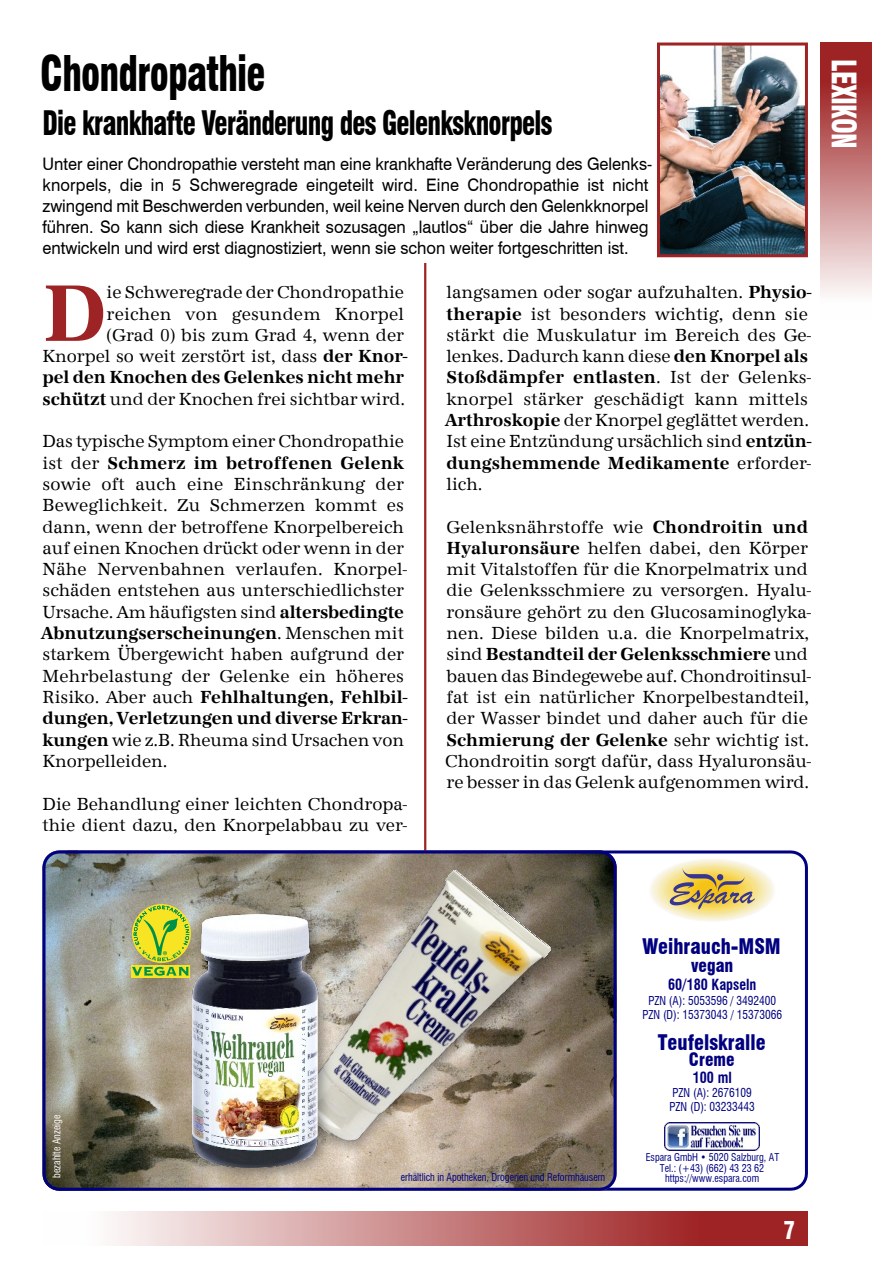
<style>
.page{position:relative;width:893px;height:1263px;background:#fff}
.page>*{position:absolute;margin:0;border:0;box-sizing:border-box;transform-origin:0 0}
.t1{font:700 82.95px "Antiqua Std";color:#9e2324;scale:.95 1}
.t2{font:900 condensed 48px "Swiss 721 BT";letter-spacing:-.02em;color:#000;scale:.8 1}
.t3{font:900 condensed 33px "Swiss 721 BT";letter-spacing:-.03em;color:#000;scale:.8 1}
.t4{font:900 condensed 33px "Swiss 721 BT";letter-spacing:-.03em;color:#fff;scale:.8 1}
.t5{font:900 condensed 24px "Swiss 721 BT";color:#fff;scale:.91 1}
.t6{font:900 condensed 21px "Swiss 721 BT";color:#000080;scale:.95 1}
.t7{font:18px/21.3px "Antiqua Std";color:#000;scale:.95 1}
.t8{font:900 condensed 18px "Swiss 721 BT";color:#000080;scale:.95 1}
.t9{font:17.25px/21px "Swiss 721 BT";color:#000;scale:.95 1}
.t10{font:700 condensed 15px "Swiss 721 BT";color:#000080;scale:.95 1}
.t11{font:condensed 12px/14.2px "Swiss 721 BT";color:#000080;text-align:center;scale:.95 1}
.t12{font:condensed 10.5px/10.5px "Swiss 721 BT";color:#000080;text-align:center;scale:.95 1}
.t13{font:condensed 10.5px "Swiss 721 BT";color:#fff;scale:.95 1}
.s1{font-weight:700}
</style>
<div class="page">
<svg style="left:114px;top:1212px;width:694px;height:34px;background:#c57b7c"></svg>
<svg style="left:821px;top:43px;width:51px;height:251px;background:#c57b7c"></svg>
<svg style="left:424px;top:263px;width:3px;height:587px;background:#b5595a"></svg>
<img style="left:661px;top:47px;width:143px;height:206px">
<div style="left:657px;top:43px;width:151px;height:214px;border:3px solid #9e2324"></div>
<svg style="left:617px;top:850px;width:191px;height:341px"></svg>
<svg style="left:43px;top:850px;width:574px;height:341px;background:#787574"></svg>
<svg style="left:648px;top:858px;width:128px;height:64px"></svg>
<div style="left:131px;top:965px;width:59px;height:12px;background:#f7e423"></div>
<svg style="left:132px;top:906px;width:49px;height:70px;background:#b7c739"></svg>
<img style="left:252px;top:852px;width:323px;height:339px">
<img style="left:275px;top:870px;width:275px;height:298px">
<img style="left:181px;top:904px;width:157px;height:283px">
<img style="left:192px;top:915px;width:126px;height:252px">
<h2 class="t2" style="left:40px;top:54px;width:283px">Chondropathie</h2>
<h3 class="t3" style="left:43px;top:110px;width:639px">Die krankhafte Veränderung des Gelenksknorpels</h3>
<p class="t9" style="left:43px;top:155px;width:643px">Unter einer Chondropathie versteht man eine krankhafte Veränderung des Gelenks&shy;knorpels, die in 5 Schweregrade eingeteilt wird. Eine Chondropathie ist nicht zwingend mit Beschwerden verbunden, weil keine Nerven durch den Gelenkknorpel führen. So kann sich diese Krankheit sozusagen „lautlos“ über die Jahre hinweg entwickeln und wird erst diagnostiziert, wenn sie schon weiter fortgeschritten ist.</p>
<h1 class="t1" style="left:43px;top:264px;width:69px">D</h1>
<p class="t7" style="left:43px;top:282px;width:386px;text-align:right">ie Schweregrade der Chondropathie reichen von gesundem Knorpel<br>(Grad 0) bis zum Grad 4, wenn der Knorpel so weit zerstört ist, dass <span class="s1">der Knor&shy;pel den Knochen des Gelenkes nicht mehr schützt</span> und der Knochen frei sichtbar wird.</p>
<p class="t7" style="left:41px;top:431px;width:387px">Das typische Symptom einer Chondropathie ist der <span class="s1">Schmerz im betroffenen Gelenk </span>sowie oft auch eine Einschränkung der Beweglichkeit. Zu Schmerzen kommt es dann, wenn der betroffene Knorpelbereich auf einen Knochen drückt oder wenn in der Nähe Nervenbahnen verlaufen. Knorpel&shy;schäden entstehen aus unterschiedlichster Ursache. Am häufigsten sind <span class="s1">altersbedingte Abnutzungserscheinungen</span>. Menschen mit starkem Übergewicht haben aufgrund der Mehrbelastung der Gelenke ein höheres Risiko. Aber auch <span class="s1">Fehlhaltungen, Fehlbil&shy;dungen, Verletzungen und diverse Erkran&shy;kungen</span> wie z.B. Rheuma sind Ursachen von Knorpelleiden.</p>
<p class="t7" style="left:43px;top:793px;width:385px">Die Behandlung einer leichten Chondropa&shy;thie dient dazu, den Knorpelabbau zu ver-</p>
<p class="t7" style="left:445px;top:282px;width:387px">langsamen oder sogar aufzuhalten. <span class="s1">Physio&shy;therapie</span> ist besonders wichtig, denn sie stärkt die Muskulatur im Bereich des Ge&shy;lenkes. Dadurch kann diese <span class="s1">den Knorpel als Stoßdämpfer entlasten</span>. Ist der Gelenks&shy;knorpel stärker geschädigt kann mittels <span class="s1">Arthroskopie</span> der Knorpel geglättet werden.<br>Ist eine Entzündung ursächlich sind <span class="s1">entzün&shy;dungshemmende Medikamente</span> erforder&shy;lich.</p>
<p class="t7" style="left:445px;top:516px;width:387px">Gelenksnährstoffe wie <span class="s1">Chondroitin und Hyaluronsäure</span> helfen dabei, den Körper mit Vitalstoffen für die Knorpelmatrix und die Gelenksschmiere zu versorgen. Hyalu&shy;ronsäure gehört zu den Glucosaminoglyka&shy;nen. Diese bilden u.a. die Knorpelmatrix, sind <span class="s1">Bestandteil der Gelenksschmiere</span> und bauen das Bindegewebe auf. Chondroitinsul&shy;fat ist ein natürlicher Knorpelbestandteil, der Wasser bindet und daher auch für die <span class="s1">Schmierung der Gelenke</span> sehr wichtig ist.<br>Chondroitin sorgt dafür, dass Hyaluronsäu&shy;re besser in das Gelenk aufgenommen wird.</p>
<h3 class="t4" style="left:857px;top:59px;width:113px;rotate:90deg">LEXIKON</h3>
<p class="t13" style="left:53px;top:1178px;width:68px;rotate:-90deg">bezahlte Anzeige</p>
<p class="t6" style="left:642px;top:938px;width:147px">Weihrauch-MSM</p>
<p class="t8" style="left:691px;top:959px;width:46px">vegan</p>
<p class="t10" style="left:668px;top:979px;width:95px">60/180 Kapseln</p>
<p class="t11" style="left:642px;top:994px;width:148px">PZN (A): 5053596 / 3492400<br>PZN (D): 15373043 / 15373066</p>
<p class="t6" style="left:658px;top:1034px;width:115px">Teufelskralle</p>
<p class="t8" style="left:689px;top:1052px;width:49px">Creme</p>
<p class="t10" style="left:693px;top:1071px;width:43px">100 ml</p>
<p class="t11" style="left:670px;top:1087px;width:91px;text-align:left">PZN (A): 2676109<br>PZN (D): 03233443</p>
<p class="t12" style="left:646px;top:1153px;width:142px">Espara GmbH • 5020 Salzburg, AT<br>Tel.: (+43) (662) 43 23 62</p>
<p class="t12" style="left:401px;top:1173px;width:217px">erhältlich in Apotheken, Drogerien und Reformhäusern</p>
<p class="t12" style="left:665px;top:1174px;width:100px">https://www.espara.com</p>
<h3 class="t5" style="left:784px;top:1221px;width:14px">7</h3>
</div>
